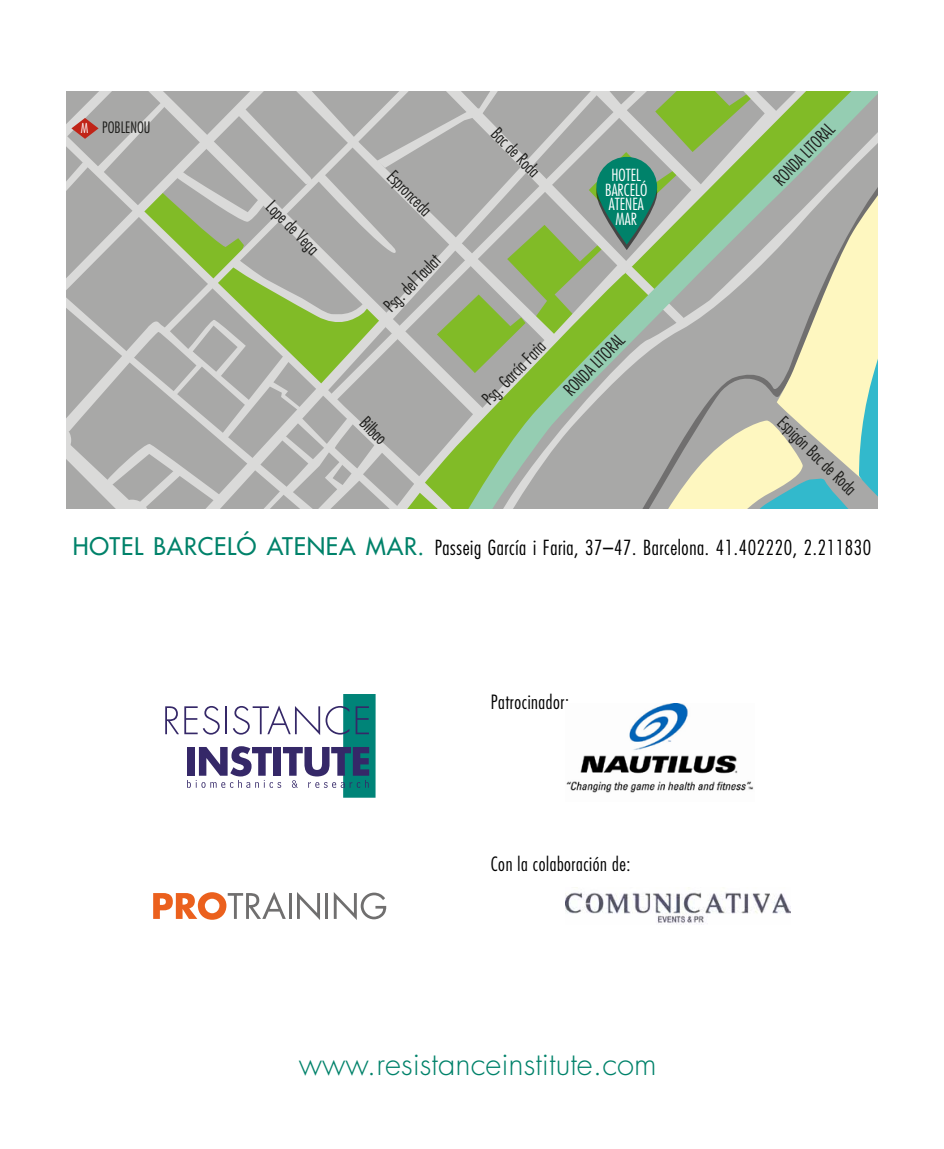
<style>
.page{position:relative;width:944px;height:1149px;background:#fff}
.page>*{position:absolute;margin:0;border:0;box-sizing:border-box;transform-origin:0 0}
.t1{font:300 31.05px "Futura LT";color:#00826a}
.t2{font:300 condensed 20.25px "Futura LT";letter-spacing:.03em;color:#000}
.t3{font:300 condensed 19.12px "Futura LT";letter-spacing:.03em;color:#000}
.t4{font:300 condensed 17.32px "Futura LT";color:#1d1d1b}
.t5{font:300 condensed 16.2px/14.4px "Futura LT";color:#fff;text-align:center}
.t6{font:300 condensed 15.3px "Futura LT";color:#1d1d1b}
.s1{font-size:13.28px;color:#fff}
.s2{font-weight:400;font-stretch:normal;font-size:23.62px;color:#00826a}
</style>
<div class="page">
<svg style="left:67px;top:91px;width:811px;height:417px;background:#afb8a2"></svg>
<svg style="left:596px;top:162px;width:61px;height:88px"></svg>
<svg style="left:596px;top:157px;width:61px;height:87px;background:#1f8470"></svg>
<img style="left:566px;top:703px;width:188px;height:90px">
<img style="left:565px;top:887px;width:226px;height:37px">
<div style="left:343px;top:693px;width:33px;height:104px;background:#008478"></div>
<svg style="left:165px;top:706px;width:55px;height:28px"></svg>
<hr style="left:225px;top:706px;width:2px;height:28px;background:#352868">
<svg style="left:233px;top:705px;width:87px;height:30px"></svg>
<svg style="left:326px;top:705px;width:23px;height:29px"></svg>
<svg style="left:356px;top:706px;width:13px;height:28px"></svg>
<svg style="left:187px;top:746px;width:182px;height:41px"></svg>
<svg style="left:153px;top:892px;width:133px;height:27px"></svg>
<hr style="left:289px;top:892px;width:3px;height:26px;background:#706f6f">
<svg style="left:297px;top:892px;width:23px;height:27px"></svg>
<hr style="left:325px;top:892px;width:3px;height:26px;background:#706f6f">
<svg style="left:334px;top:892px;width:52px;height:27px"></svg>
<p class="t6" style="left:81px;top:118px;width:71px"><span class="s1">M</span> POBLENOU</p>
<p class="t4" style="left:277px;top:196px;width:68px;rotate:46deg">Lope de Vega</p>
<p class="t4" style="left:398px;top:166px;width:57px;rotate:46deg">Espronceda</p>
<p class="t4" style="left:380px;top:302px;width:74px;rotate:-46deg">Psg. del Taulat</p>
<p class="t4" style="left:370px;top:412px;width:32px;rotate:46deg">Bilbao</p>
<p class="t4" style="left:502px;top:123px;width:63px;rotate:46deg">Bac de Roda</p>
<p class="t5" style="left:605px;top:168px;width:44px">HOTEL<br>BARCELÓ<br>ATENEA<br>MAR</p>
<p class="t4" style="left:478px;top:395px;width:84px;rotate:-46deg">Psg. García Faria</p>
<p class="t4" style="left:560px;top:385px;width:80px;rotate:-46deg">RONDA LITORAL</p>
<p class="t4" style="left:770px;top:175px;width:80px;rotate:-46deg">RONDA LITORAL</p>
<p class="t4" style="left:788px;top:412px;width:104px;rotate:45deg">Espigón Bac de Roda</p>
<p class="t2" style="left:73px;top:535px;width:800px"><span class="s2">HOTEL BARCELÓ ATENEA MAR.</span> Passeig García i Faria, 37–47. Barcelona. 41.402220, 2.211830</p>
<p class="t3" style="left:491px;top:690px;width:80px">Patrocinador:</p>
<p class="t3" style="left:491px;top:851px;width:141px">Con la colaboración de:</p>
<h1 class="t1" style="left:299px;top:1044px;width:359px">www.resistanceinstitute.com</h1>
</div>
